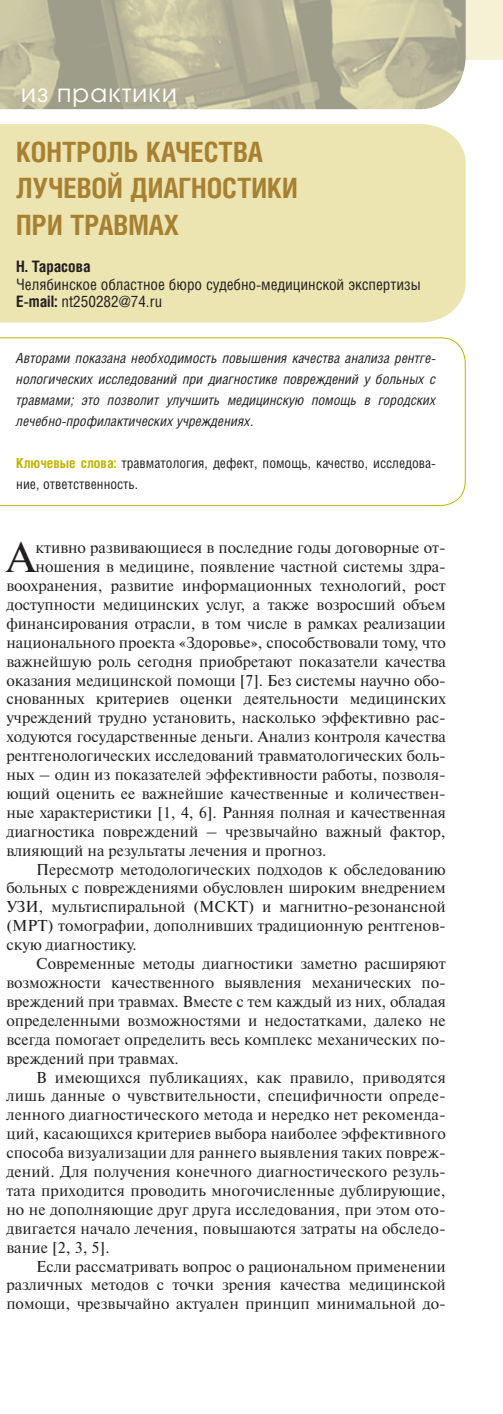
<style>
.page{position:relative;width:503px;height:1414px;background:#fff}
.page>*{position:absolute;margin:0;border:0;box-sizing:border-box;transform-origin:0 0}
.t1{font:42.7px "Newton C";color:#231f20}
.t2{font:700 28px/36.8px "Helios Cond";color:#a78131}
.t3{font:24.5px "Avant Garde Gothic C";letter-spacing:.05em;color:#fff}
.t4{font:15.75px "Newton C";color:#231f20}
.t5{font:15.75px/17.5px "Helios Cond";letter-spacing:-.005em;color:#231f20}
.t6{font:700 15.75px "Helios Cond";color:#231f20}
.t7{font:italic 14px/21px "Helios Cond";color:#231f20;text-align:justify}
.t8{font:14px/21px "Helios Cond";color:#231f20}
.s1{font-weight:700}
.s2{font-weight:700;color:#c1b400}
</style>
<div class="page">
<div style="left:0;top:0;width:502px;height:60px;background:#f5f1d5"></div>
<div style="left:0;top:124px;width:465px;height:198px;background:#ece5b2"></div>
<svg style="left:0;top:337px;width:466px;height:169px"></svg>
<svg style="left:0;top:0;width:420px;height:109px;background:#b9b69a"></svg>
<img style="left:420px;top:0;width:45px;height:109px">
<h3 class="t3" style="left:21px;top:81px;width:157px">из практики</h3>
<h2 class="t2" style="left:16px;top:136px;width:283px">КОНТРОЛЬ КАЧЕСТВА<br>ЛУЧЕВОЙ ДИАГНОСТИКИ<br>ПРИ ТРАВМАХ</h2>
<p class="t6" style="left:16px;top:261px;width:76px">Н. Тарасова</p>
<p class="t5" style="left:16px;top:277px;width:406px">Челябинское областное бюро судебно-медицинской экспертизы<br><span class="s1">E-mail:</span> nt250282@74.ru</p>
<p class="t7" style="left:16px;top:349px;width:421px">Авторами показана необходимость повышения качества анализа рентге&shy;нологических исследований при диагностике повреждений у больных с травмами; это позволит улучшить медицинскую помощь в городских лечебно-профилактических учреждениях.</p>
<p class="t8" style="left:16px;top:454px;width:421px"><span class="s2">Ключевые слова:</span> травматология, дефект, помощь, качество, исследова&shy;ние, ответственность.</p>
<h1 class="t1" style="left:6px;top:542px;width:31px">А</h1>
<p class="t4" style="left:36px;top:542px;width:411px">ктивно развивающиеся в последние годы договорные от-</p>
<p class="t4" style="left:36px;top:561px;width:411px">ношения в медицине, появление частной системы здра-</p>
<p class="t4" style="left:6px;top:580px;width:441px">воохранения, развитие информационных технологий, рост</p>
<p class="t4" style="left:6px;top:599px;width:441px">доступности медицинских услуг, а также возросший объем</p>
<p class="t4" style="left:6px;top:618px;width:441px">финансирования отрасли, в том числе в рамках реализации</p>
<p class="t4" style="left:6px;top:636px;width:441px">национального проекта «Здоровье», способствовали тому, что</p>
<p class="t4" style="left:6px;top:655px;width:441px">важнейшую роль сегодня приобретают показатели качества</p>
<p class="t4" style="left:6px;top:674px;width:441px">оказания медицинской помощи [7]. Без системы научно обо-</p>
<p class="t4" style="left:6px;top:693px;width:441px">снованных критериев оценки деятельности медицинских</p>
<p class="t4" style="left:6px;top:712px;width:441px">учреждений трудно установить, насколько эффективно рас-</p>
<p class="t4" style="left:6px;top:731px;width:441px">ходуются государственные деньги. Анализ контроля качества</p>
<p class="t4" style="left:6px;top:750px;width:441px">рентгенологических исследований травматологических боль-</p>
<p class="t4" style="left:6px;top:769px;width:441px">ных – один из показателей эффективности работы, позволя-</p>
<p class="t4" style="left:6px;top:788px;width:441px">ющий оценить ее важнейшие качественные и количествен-</p>
<p class="t4" style="left:6px;top:807px;width:441px">ные характеристики [1, 4, 6]. Ранняя полная и качественная</p>
<p class="t4" style="left:6px;top:825px;width:441px">диагностика повреждений – чрезвычайно важный фактор,</p>
<p class="t4" style="left:6px;top:844px;width:321px">влияющий на результаты лечения и прогноз.</p>
<p class="t4" style="left:36px;top:863px;width:411px">Пересмотр методологических подходов к обследованию</p>
<p class="t4" style="left:6px;top:882px;width:441px">больных с повреждениями обусловлен широким внедрением</p>
<p class="t4" style="left:6px;top:901px;width:441px">УЗИ, мультиспиральной (МСКТ) и магнитно-резонансной</p>
<p class="t4" style="left:6px;top:920px;width:441px">(МРТ) томографии, дополнивших традиционную рентгенов-</p>
<p class="t4" style="left:6px;top:939px;width:132px">скую диагностику.</p>
<p class="t4" style="left:36px;top:958px;width:411px">Современные методы диагностики заметно расширяют</p>
<p class="t4" style="left:6px;top:977px;width:441px">возможности качественного выявления механических по-</p>
<p class="t4" style="left:6px;top:996px;width:441px">вреждений при травмах. Вместе с тем каждый из них, обладая</p>
<p class="t4" style="left:6px;top:1014px;width:441px">определенными возможностями и недостатками, далеко не</p>
<p class="t4" style="left:6px;top:1033px;width:441px">всегда помогает определить весь комплекс механических по-</p>
<p class="t4" style="left:6px;top:1052px;width:174px">вреждений при травмах.</p>
<p class="t4" style="left:36px;top:1071px;width:411px">В имеющихся публикациях, как правило, приводятся</p>
<p class="t4" style="left:6px;top:1090px;width:441px">лишь данные о чувствительности, специфичности опреде-</p>
<p class="t4" style="left:6px;top:1109px;width:441px">ленного диагностического метода и нередко нет рекоменда-</p>
<p class="t4" style="left:6px;top:1128px;width:441px">ций, касающихся критериев выбора наиболее эффективного</p>
<p class="t4" style="left:6px;top:1147px;width:441px">способа визуализации для раннего выявления таких повреж-</p>
<p class="t4" style="left:6px;top:1166px;width:441px">дений. Для получения конечного диагностического резуль-</p>
<p class="t4" style="left:6px;top:1185px;width:441px">тата приходится проводить многочисленные дублирующие,</p>
<p class="t4" style="left:6px;top:1203px;width:441px">но не дополняющие друг друга исследования, при этом ото-</p>
<p class="t4" style="left:6px;top:1222px;width:441px">двигается начало лечения, повышаются затраты на обследо-</p>
<p class="t4" style="left:6px;top:1241px;width:105px">вание [2, 3, 5].</p>
<p class="t4" style="left:36px;top:1260px;width:411px">Если рассматривать вопрос о рациональном применении</p>
<p class="t4" style="left:6px;top:1279px;width:441px">различных методов с точки зрения качества медицинской</p>
<p class="t4" style="left:6px;top:1298px;width:441px">помощи, чрезвычайно актуален принцип минимальной до-</p>
</div>
